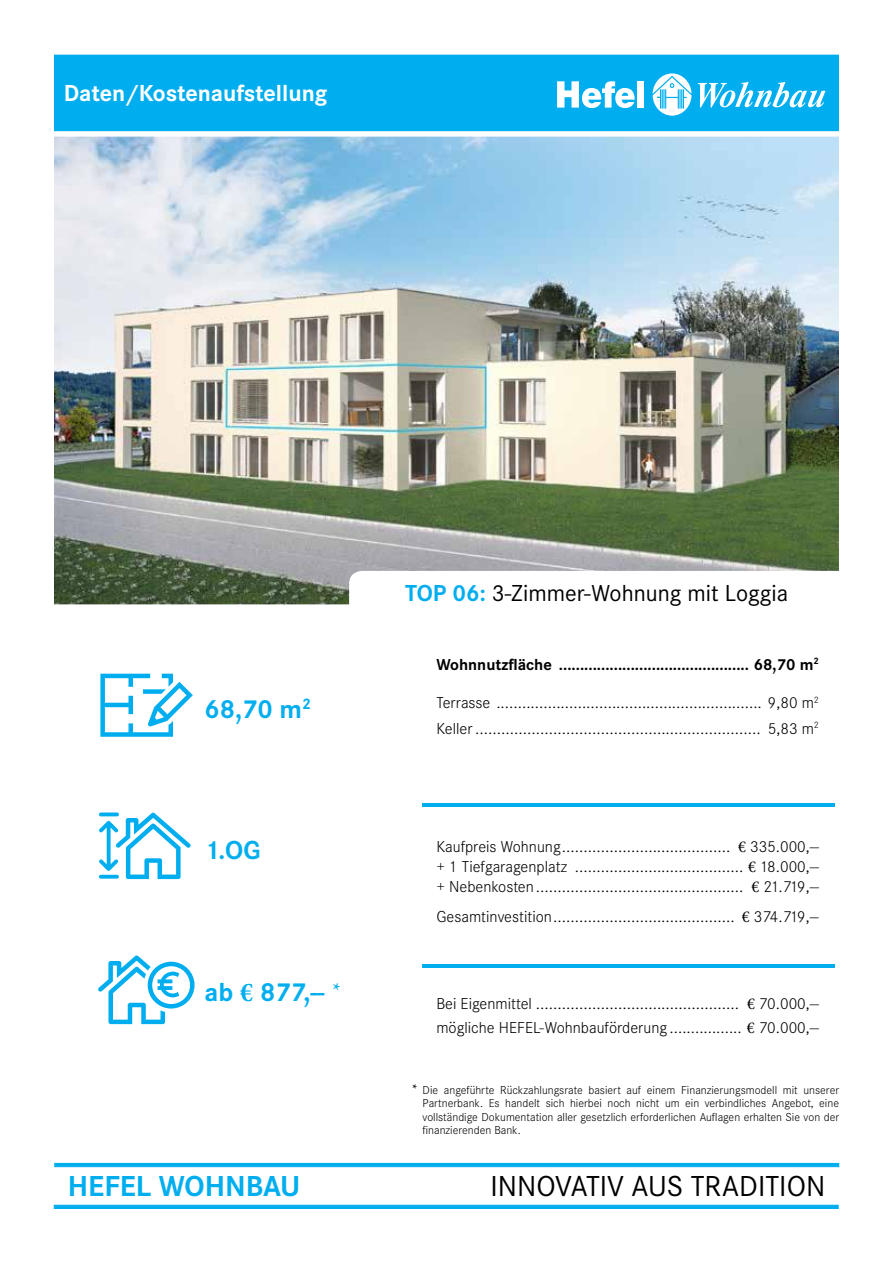
<style>
.page{position:relative;width:893px;height:1263px;background:#fff}
.page>*{position:absolute;margin:0;border:0;box-sizing:border-box;transform-origin:0 0}
.t1{font:30px "Corporate S";color:#000}
.t2{font:700 30px "Corporate S";color:#00aeef}
.t3{font:700 27px "Corporate S";color:#00aeef}
.t4{font:24px "Corporate S";color:#000}
.t5{font:700 24px "Corporate S";color:#fff}
.t6{font:700 19.5px "Minion Pro";color:#00aeef}
.t7{font:300 16.5px/19.8px "Corporate S";color:#000}
.t8{font:700 16.5px "Corporate S";color:#000}
.t9{font:13.5px "Minion Pro";color:#000}
.t10{font:300 12px/13.5px "Corporate S";color:#000;text-align:justify}
.s1{font-family:"Minion Pro"}
.s2{font-weight:700;color:#00aeef}
.s3{font-family:"Minion Pro";font-weight:400}
</style>
<div class="page">
<div style="left:54px;top:55px;width:785px;height:76px;background:#00aeef"></div>
<img style="left:54px;top:137px;width:785px;height:467px">
<svg style="left:653px;top:73px;width:38px;height:43px"></svg>
<svg style="left:557px;top:81px;width:78px;height:27px"></svg>
<div style="left:638px;top:81px;width:6px;height:27px;background:#fff"></div>
<svg style="left:698px;top:82px;width:127px;height:26px"></svg>
<svg style="left:100px;top:674px;width:93px;height:63px"></svg>
<svg style="left:98px;top:955px;width:97px;height:69px"></svg>
<svg style="left:99px;top:812px;width:92px;height:67px"></svg>
<hr style="left:423px;top:804px;width:412px;height:3px;background:#00aeef">
<hr style="left:423px;top:964px;width:412px;height:3px;background:#00aeef">
<svg style="left:349px;top:571px;width:490px;height:34px"></svg>
<svg style="left:54px;top:1205px;width:785px;height:4px;background:#03afef"></svg>
<div style="left:54px;top:1163px;width:785px;height:4px;background:#00aeef;border:1px solid #00aeef"></div>
<h3 class="t5" style="left:64px;top:80px;width:265px">Daten/Kostenaufstellung</h3>
<h2 class="t3" style="left:205px;top:693px;width:108px">68,70 m<sup>2</sup></h2>
<h2 class="t3" style="left:205px;top:835px;width:58px">1.OG</h2>
<h2 class="t3" style="left:205px;top:977px;width:122px">ab <span class="s1">€</span> 877,--</h2>
<p class="t6" style="left:333px;top:976px;width:9px">*</p>
<h3 class="t4" style="left:405px;top:579px;width:384px"><span class="s2">TOP 06:</span> 3-Zimmer-Wohnung mit Loggia</h3>
<p class="t8" style="left:436px;top:655px;width:384px">Wohnnutzfläche ............................................. 68,70 m<sup>2</sup></p>
<p class="t7" style="left:436px;top:690px;width:384px;line-height:25.5px">Terrasse .............................................................. 9,80 m<sup>2<br></sup>Keller .................................................................. 5,83 m<sup>2</sup></p>
<p class="t7" style="left:436px;top:837px;width:384px;text-align:justify">Kaufpreis Wohnung....................................... <span class="s3">€</span> 335.000,-- + 1 Tiefgaragenplatz ....................................... <span class="s3">€</span> 18.000,-- + Nebenkosten................................................ <span class="s3">€</span> 21.719,--</p>
<p class="t7" style="left:436px;top:907px;width:384px">Gesamtinvestition.......................................... <span class="s3">€</span> 374.719,--</p>
<p class="t7" style="left:436px;top:991px;width:384px;line-height:24px">Bei Eigenmittel ............................................... <span class="s3">€</span> 70.000,-- mögliche HEFEL-Wohnbauförderung ................. <span class="s3">€</span> 70.000,--</p>
<p class="t9" style="left:412px;top:1080px;width:7px">*</p>
<p class="t10" style="left:423px;top:1083px;width:418px">Die angeführte Rückzahlungsrate basiert auf einem Finanzierungsmodell mit unserer Partnerbank. Es handelt sich hierbei noch nicht um ein verbindliches Angebot, eine vollständige Dokumentation aller gesetzlich erforderlichen Auflagen erhalten Sie von der finanzierenden Bank.</p>
<h1 class="t2" style="left:68px;top:1169px;width:234px">HEFEL WOHNBAU</h1>
<h1 class="t1" style="left:491px;top:1170px;width:336px">INNOVATIV AUS TRADITION</h1>
</div>
